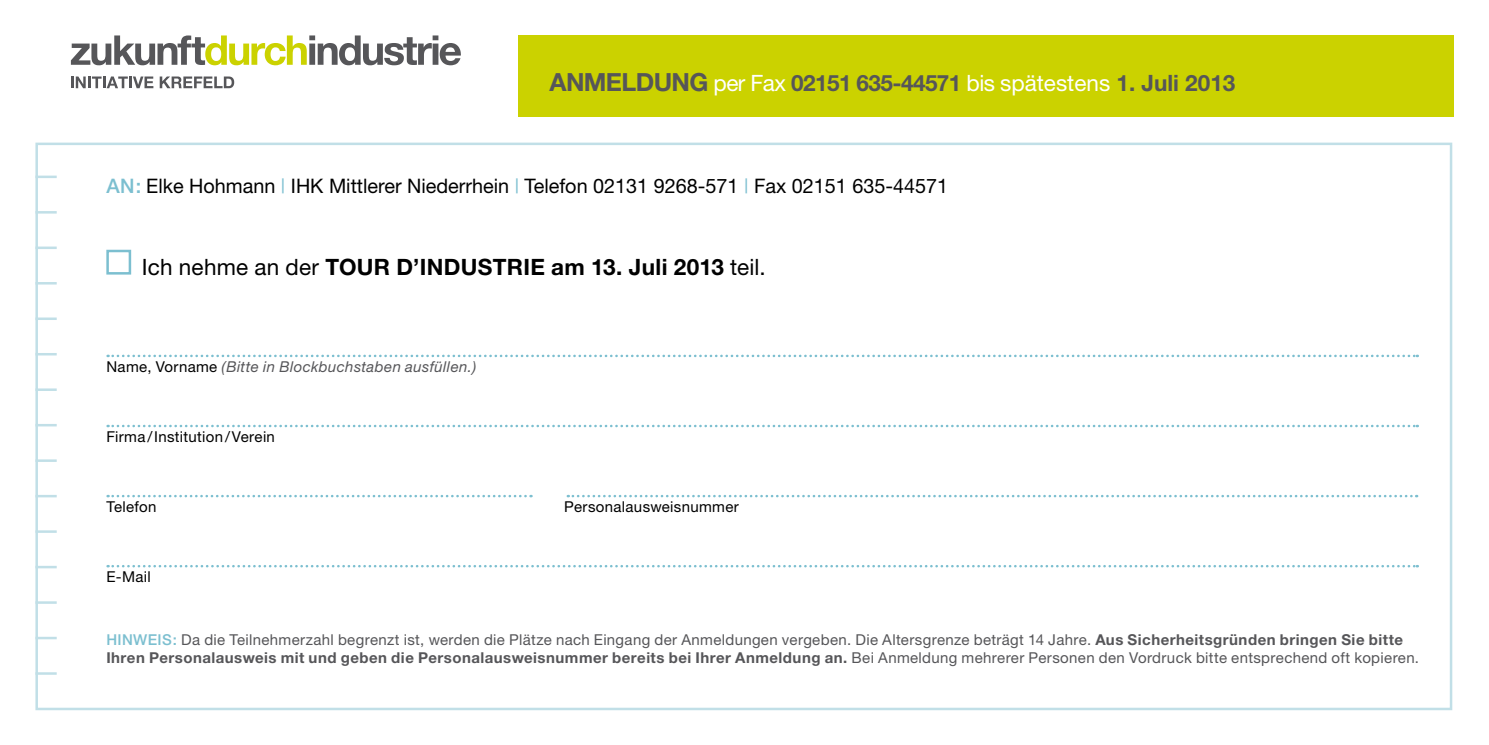
<style>
.page{position:relative;width:1489px;height:745px;background:#fff}
.page>*{position:absolute;margin:0;border:0;box-sizing:border-box;transform-origin:0 0}
.t1{font:700 22.5px "Helvetica Neue";letter-spacing:-.025em;color:#565659}
.t2{font:700 22.5px "Helvetica Neue";letter-spacing:.015em;color:#000}
.t3{font:20px "Helvetica Neue";color:#000}
.t4{font:15px/17.5px "Helvetica Neue";letter-spacing:.02em;color:#565659}
.t5{font:15px "Helvetica Neue";letter-spacing:.02em;color:#000}
.t6{font:italic 15px "Helvetica Neue";letter-spacing:.025em;color:#565659}
.s1{font-size:25px}
.s2{font-weight:400;color:#fff}
.s3{font-weight:500;color:#7cbfd0}
.s4{color:#7cbfd0}
.s5{font-weight:400}
.s6{font-style:normal;color:#000}
.s7{font-weight:700}
</style>
<div class="page">
<div style="left:106px;top:249px;width:25px;height:25px;border:2px solid #7cbfd0"></div>
<svg style="left:108px;top:354px;width:1309px;height:3px"></svg>
<svg style="left:108px;top:424px;width:1309px;height:3px"></svg>
<svg style="left:108px;top:494px;width:423px;height:3px"></svg>
<svg style="left:567px;top:494px;width:849px;height:3px"></svg>
<svg style="left:108px;top:565px;width:1309px;height:2px"></svg>
<div style="left:517px;top:35px;width:936px;height:82px;background:#cbd200"></div>
<hr style="left:35px;top:671px;width:22px;height:3px;background:#c1dfe7">
<hr style="left:35px;top:636px;width:22px;height:3px;background:#c1dfe7">
<hr style="left:35px;top:601px;width:22px;height:2px;background:#c1dfe7">
<hr style="left:35px;top:565px;width:22px;height:3px;background:#c1dfe7">
<hr style="left:35px;top:530px;width:22px;height:2px;background:#c1dfe7">
<hr style="left:35px;top:494px;width:22px;height:3px;background:#c1dfe7">
<hr style="left:35px;top:459px;width:22px;height:2px;background:#c1dfe7">
<hr style="left:35px;top:423px;width:22px;height:3px;background:#c1dfe7">
<hr style="left:35px;top:388px;width:22px;height:2px;background:#c1dfe7">
<hr style="left:35px;top:353px;width:22px;height:2px;background:#c1dfe7">
<hr style="left:35px;top:317px;width:22px;height:3px;background:#c1dfe7">
<hr style="left:35px;top:282px;width:22px;height:2px;background:#c1dfe7">
<hr style="left:35px;top:246px;width:22px;height:3px;background:#c1dfe7">
<hr style="left:35px;top:211px;width:22px;height:2px;background:#c1dfe7">
<hr style="left:35px;top:175px;width:22px;height:3px;background:#c1dfe7">
<svg style="left:71px;top:35px;width:390px;height:30px"></svg>
<svg style="left:71px;top:76px;width:82px;height:12px"></svg>
<svg style="left:160px;top:76px;width:74px;height:12px"></svg>
<h1 class="t1" style="left:549px;top:68px;width:687px"><span class="s1">Anmeldung</span> <span class="s2">per Fax</span> 02151 635-44571 <span class="s2">bis spätestens</span> 1. Juli 2013</h1>
<h2 class="t3" style="left:106px;top:174px;width:843px"><span class="s3">AN:</span> Elke Hohmann <span class="s4">|</span> IHK Mittlerer Niederrhein <span class="s4">|</span> Telefon 02131 9268-571 <span class="s4">|</span> Fax 02151 635-44571</h2>
<h1 class="t2" style="left:142px;top:252px;width:625px"><span class="s5">Ich nehme an der</span> Tour d’Industrie am 13. Juli 2013 <span class="s5">teil.</span></h1>
<p class="t6" style="left:106px;top:357px;width:371px"><span class="s6">Name, Vorname</span> (Bitte in Blockbuchstaben ausfüllen.)</p>
<p class="t5" style="left:106px;top:427px;width:170px">Firma/Institution/Verein</p>
<p class="t5" style="left:106px;top:497px;width:52px">Telefon</p>
<p class="t5" style="left:564px;top:497px;width:176px">Personalausweisnummer</p>
<p class="t5" style="left:106px;top:567px;width:46px">E-Mail</p>
<p class="t4" style="left:106px;top:630px;width:1314px"><span class="s3">HINWEIS:</span> Da die Teilnehmerzahl begrenzt ist, werden die Plätze nach Eingang der Anmeldungen vergeben. Die Altersgrenze beträgt 14 Jahre. <span class="s7">Aus Sicherheitsgründen bringen Sie bitte<br>Ihren Personalausweis mit und geben die Personalausweisnummer bereits bei Ihrer Anmeldung an.</span> Bei Anmeldung mehrerer Personen den Vordruck bitte entsprechend oft kopieren.</p>
</div>
